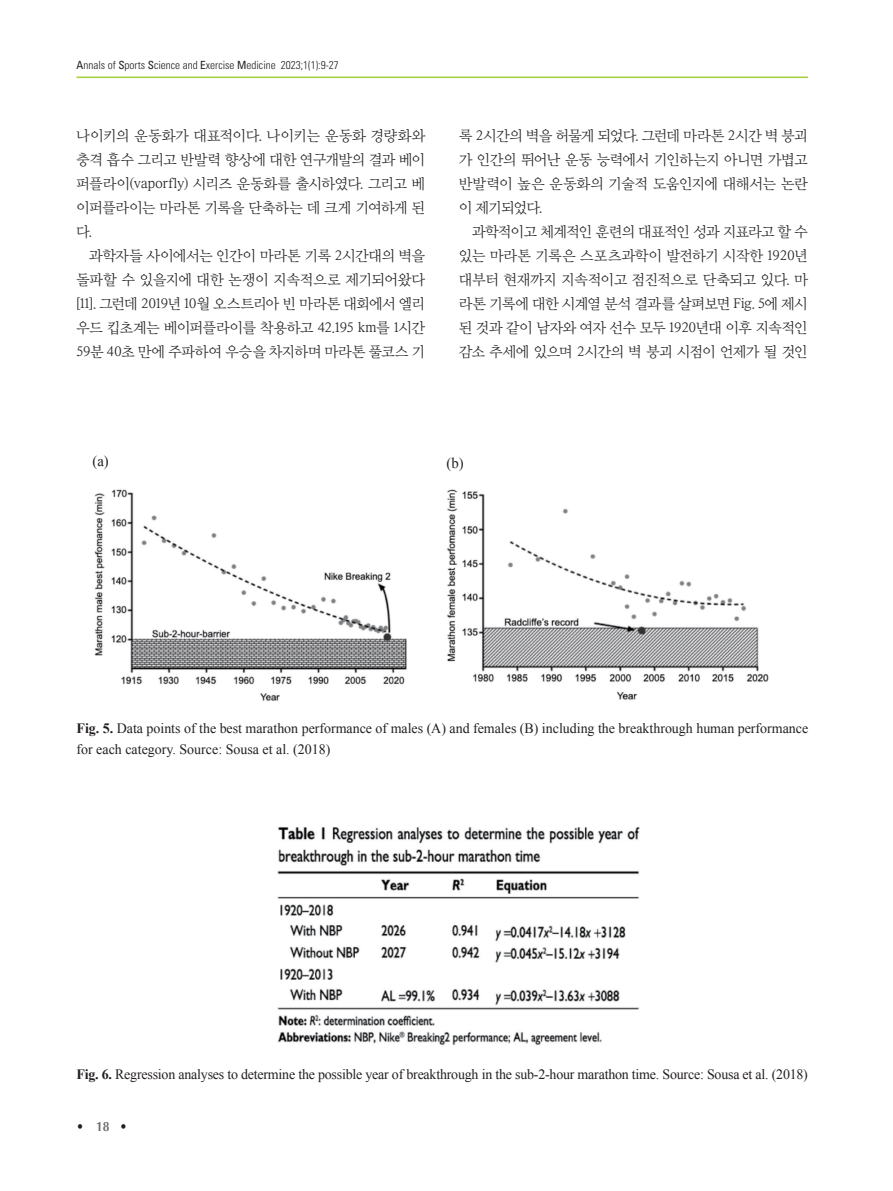
<style>
.page{position:relative;width:893px;height:1191px;background:#fff}
.page>*{position:absolute;margin:0;border:0;box-sizing:border-box;transform-origin:0 0}
._17_Figure{font:15px "Times New Roman";color:#231f20}
._12_본문{font:14.25px/24px "Yoon Myungjo Pro 730";letter-spacing:-.02em;color:#231f20;text-align:justify}
._17_Figure-2{font:14.25px/21px "Times New Roman";color:#231f20}
.t1{font:700 13.5px "Optima";color:#231f20;scale:.9 1}
.t2{font:300 condensed 11.25px "Univers";color:#231f20}
.s1{font-weight:400}
.s2{font-weight:700}
.s3{color:#6c6d70}
</style>
<div class="page">
<hr style="left:77px;top:77px;width:731px;height:1px;background:#a6ce39">
<img style="left:277px;top:826px;width:363px;height:219px">
<img style="left:94px;top:489px;width:675px;height:212px">
<p class="t2" style="left:77px;top:58px;width:264px"><span class="s1">A</span>nnals of <span class="s1">S</span>ports <span class="s1">S</span>cience and <span class="s1">E</span>xercise <span class="s1">M</span>edicine 2023;1(1):9-27</p>
<p class="_12_본문" style="left:77px;top:123px;width:350px">나이키의 운동화가 대표적이다. 나이키는 운동화 경량화와 충격 흡수 그리고 반발력 향상에 대한 연구개발의 결과 베이 퍼플라이(vaporfly) 시리즈 운동화를 출시하였다. 그리고 베 이퍼플라이는 마라톤 기록을 단축하는 데 크게 기여하게 된 다.</p>
<p class="_12_본문" style="left:77px;top:243px;width:350px;text-indent:13px">과학자들 사이에서는 인간이 마라톤 기록 2시간대의 벽을 돌파할 수 있을지에 대한 논쟁이 지속적으로 제기되어왔다 [11]. 그런데 2019년 10월 오스트리아 빈 마라톤 대회에서 엘리 우드 킵초계는 베이퍼플라이를 착용하고 42.195 km를 1시간 59분 40초 만에 주파하여 우승을 차지하며 마라톤 풀코스 기</p>
<p class="_12_본문" style="left:459px;top:123px;width:350px">록 2시간의 벽을 허물게 되었다. 그런데 마라톤 2시간 벽 붕괴 가 인간의 뛰어난 운동 능력에서 기인하는지 아니면 가볍고 반발력이 높은 운동화의 기술적 도움인지에 대해서는 논란 이 제기되었다.</p>
<p class="_12_본문" style="left:459px;top:219px;width:350px;text-indent:13px">과학적이고 체계적인 훈련의 대표적인 성과 지표라고 할 수 있는 마라톤 기록은 스포츠과학이 발전하기 시작한 1920년 대부터 현재까지 지속적이고 점진적으로 단축되고 있다. 마 라톤 기록에 대한 시계열 분석 결과를 살펴보면 Fig. 5에 제시 된 것과 같이 남자와 여자 선수 모두 1920년대 이후 지속적인 감소 추세에 있으며 2시간의 벽 붕괴 시점이 언제가 될 것인</p>
<p class="_17_Figure" style="left:92px;top:451px;width:18px">(a)</p>
<p class="_17_Figure" style="left:446px;top:452px;width:19px">(b)</p>
<p class="_17_Figure-2" style="left:77px;top:717px;width:733px"><span class="s2">Fig. 5.</span> Data points of the best marathon performance of males (A) and females (B) including the breakthrough human performance for each category. Source: Sousa et al. (2018)</p>
<p class="_17_Figure-2" style="left:77px;top:1064px;width:733px"><span class="s2">Fig. 6.</span> Regression analyses to determine the possible year of breakthrough in the sub-2-hour marathon time. Source: Sousa et al. (2018)</p>
<p class="t1" style="left:77px;top:1118px;width:58px">• <span class="s3">18</span> •</p>
</div>
